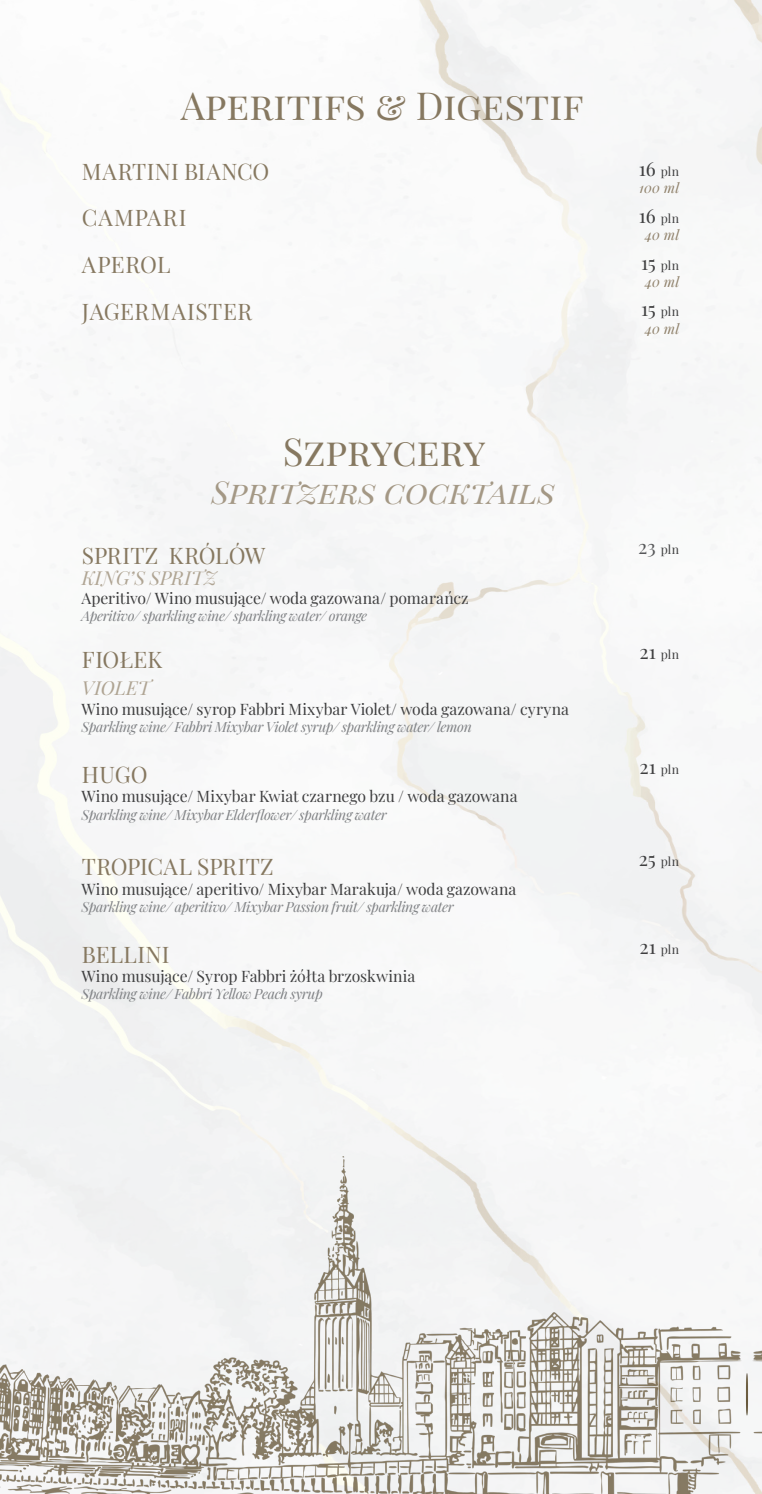
<style>
.page{position:relative;width:762px;height:1494px;background:#fff}
.page>*{position:absolute;margin:0;border:0;box-sizing:border-box;transform-origin:0 0}
.t1{font:38.5px "Playfair Display";letter-spacing:.05em;color:#867860}
.t2{font:italic 31.5px "Playfair Display";letter-spacing:.075em;color:#a49885}
.opis_PL{font:22.75px "Playfair Display";letter-spacing:.015em;color:#867860}
.Nazwa_dania{font:22.75px "Playfair Display";letter-spacing:.01em;color:#867860}
.opis_PL-2{font:22.75px "Playfair Display";letter-spacing:-.005em;color:#867860}
.opis_PL-3{font:22.75px "Playfair Display";letter-spacing:.05em;color:#867860}
.opis_PL-4{font:italic 19.25px "Playfair Display";color:#afa493}
.opis_PL-5{font:15.75px "Playfair Display";letter-spacing:-.005em;color:#3e3e3f}
.Nazwa_dania-2{font:15.75px "Playfair Display";letter-spacing:-.005em;color:#3e3e3f}
.opis_ANG{font:15.75px "Playfair Display";letter-spacing:-.005em;color:#3e3e3f}
.opis_PL-6{font:italic 14px "Playfair Display";letter-spacing:-.025em;color:#808285}
.Nazwa_dania-3{font:italic 14px "Playfair Display";letter-spacing:-.025em;color:#808285}
.opis_ANG-2{font:italic 14px "Playfair Display";letter-spacing:-.025em;color:#808285}
.Nazwa_dania-4{font:italic 14px "Playfair Display";letter-spacing:.015em;color:#90826c}
.Nazwa_dania-5{font:12.25px "Playfair Display";letter-spacing:.025em;color:#3e3e3f}
.s1{font-size:19.25px}
.s2{font-size:19.25px;color:#57585a}
</style>
<div class="page">
<img style="left:0;top:0;width:761px;height:1156px">
<img style="left:0;top:1156px;width:761px;height:337px">
<p class="t1" style="left:181px;top:75px;width:404px">Aperitifs &amp; Digestif</p>
<p class="opis_PL" style="left:82px;top:153px;width:189px">MARTINI BIANCO</p>
<p class="Nazwa_dania-5" style="left:638px;top:162px;width:42px"><span class="s1">16</span> pln</p>
<p class="Nazwa_dania-4" style="left:639px;top:177px;width:42px">100 ml</p>
<p class="opis_PL-3" style="left:82px;top:200px;width:106px">CAMPARI</p>
<p class="Nazwa_dania-5" style="left:638px;top:208px;width:42px"><span class="s1">16</span> pln</p>
<p class="Nazwa_dania-4" style="left:645px;top:224px;width:36px">40 ml</p>
<p class="opis_PL" style="left:82px;top:247px;width:90px">APEROL</p>
<p class="Nazwa_dania-5" style="left:641px;top:255px;width:40px"><span class="s1">15</span> pln</p>
<p class="Nazwa_dania-4" style="left:645px;top:271px;width:36px">40 ml</p>
<p class="opis_PL" style="left:82px;top:294px;width:172px">JAGERMAISTER</p>
<p class="Nazwa_dania-5" style="left:641px;top:302px;width:40px"><span class="s1">15</span> pln</p>
<p class="Nazwa_dania-4" style="left:645px;top:318px;width:36px">40 ml</p>
<p class="t1" style="left:282px;top:421px;width:201px">Szprycery</p>
<p class="t2" style="left:211px;top:467px;width:339px">Spritzers cocktail s</p>
<p class="opis_PL-2" style="left:82px;top:537px;width:185px">SPRITZ KRÓLÓW</p>
<p class="opis_PL-4" style="left:82px;top:562px;width:136px">KING’S SPRITZ</p>
<p class="opis_PL-5" style="left:81px;top:585px;width:388px">Aperitivo/ Wino musujące/ woda gazowana/ pomarańcz</p>
<p class="opis_PL-6" style="left:81px;top:605px;width:287px">Aperitivo/ sparkling wine/ sparkling water/ orange</p>
<p class="opis_PL" style="left:82px;top:641px;width:82px">FIOŁEK</p>
<p class="opis_PL-4" style="left:82px;top:673px;width:70px">VIOLET</p>
<p class="opis_PL-5" style="left:81px;top:696px;width:489px">Wino musujące/ syrop Fabbri Mixybar Violet/ woda gazowana/ cyryna</p>
<p class="opis_PL-6" style="left:81px;top:716px;width:392px">Sparkling wine/ Fabbri Mixybar Violet syrup/ sparkling water/ lemon</p>
<p class="opis_PL" style="left:82px;top:756px;width:67px">HUGO</p>
<p class="opis_ANG" style="left:81px;top:783px;width:437px">Wino musujące/ Mixybar Kwiat czarnego bzu / woda gazowana</p>
<p class="opis_ANG-2" style="left:81px;top:803px;width:307px">Sparkling wine/ Mixybar Elderflower/ sparkling water</p>
<p class="Nazwa_dania" style="left:82px;top:848px;width:193px">TROPICAL SPRITZ</p>
<p class="Nazwa_dania-2" style="left:81px;top:876px;width:436px">Wino musujące/ aperitivo/ Mixybar Marakuja/ woda gazowana</p>
<p class="Nazwa_dania-3" style="left:81px;top:895px;width:374px">Sparkling wine/ aperitivo/ Mixybar Passion fruit/ sparkling water</p>
<p class="Nazwa_dania" style="left:82px;top:936px;width:89px">BELLINI</p>
<p class="Nazwa_dania-2" style="left:81px;top:963px;width:335px">Wino musujące/ Syrop Fabbri żółta brzoskwinia</p>
<p class="Nazwa_dania-3" style="left:81px;top:983px;width:243px">Sparkling wine/ Fabbri Yellow Peach syrup</p>
<p class="Nazwa_dania-5" style="left:638px;top:540px;width:43px"><span class="s2">23</span> pln</p>
<p class="Nazwa_dania-5" style="left:639px;top:645px;width:41px"><span class="s1">21</span> pln</p>
<p class="Nazwa_dania-5" style="left:639px;top:759px;width:41px"><span class="s1">21</span> pln</p>
<p class="Nazwa_dania-5" style="left:638px;top:852px;width:42px"><span class="s1">25</span> pln</p>
<p class="Nazwa_dania-5" style="left:639px;top:939px;width:41px"><span class="s1">21</span> pln</p>
</div>
